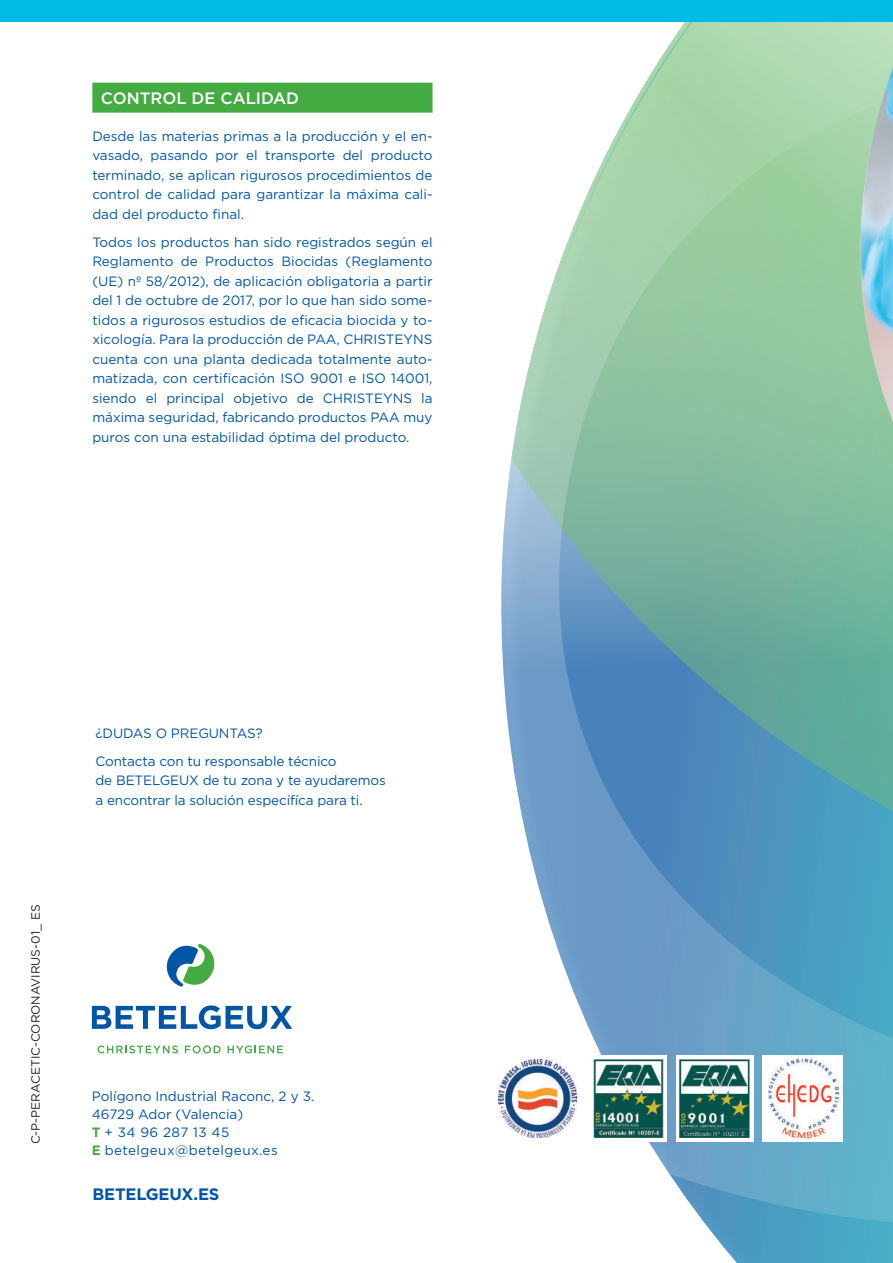
<style>
.page{position:relative;width:893px;height:1263px;background:#fff}
.page>*{position:absolute;margin:0;border:0;box-sizing:border-box;transform-origin:0 0}
.t1{font:500 16.5px "Gotham";color:#fff}
.t2{font:700 16.5px "Gotham";letter-spacing:-.01em;color:#0155a5}
.t3{font:13.5px/19.5px "Gotham";color:#0155a5}
.t4{font:12px "Gotham";color:#231f20}
.s1{font-weight:700;color:#44aa42}
</style>
<div class="page">
<svg style="left:448px;top:21px;width:445px;height:1242px"></svg>
<img style="left:857px;top:67px;width:36px;height:355px">
<svg style="left:92px;top:1005px;width:200px;height:24px"></svg>
<svg style="left:166px;top:944px;width:49px;height:43px"></svg>
<svg style="left:98px;top:1045px;width:80px;height:8px"></svg>
<svg style="left:185px;top:1045px;width:36px;height:8px"></svg>
<svg style="left:227px;top:1045px;width:56px;height:8px"></svg>
<img style="left:762px;top:1055px;width:81px;height:86px">
<div style="left:676px;top:1055px;width:77px;height:86px;background:#fff"></div>
<img style="left:680px;top:1059px;width:70px;height:79px">
<div style="left:590px;top:1055px;width:77px;height:86px;background:#fff"></div>
<img style="left:593px;top:1059px;width:71px;height:78px">
<div style="left:494px;top:1055px;width:87px;height:86px;background:#fff"></div>
<img style="left:498px;top:1060px;width:78px;height:77px">
<div style="left:92px;top:83px;width:341px;height:30px;background:#44aa42"></div>
<div style="left:0;top:0;width:893px;height:21px;background:#02bce5"></div>
<p class="t1" style="left:101px;top:87px;width:200px">CONTROL DE CALIDAD</p>
<p class="t3" style="left:92px;top:126px;width:342px;text-align:justify">Desde las materias primas a la producción y el en&shy;vasado, pasando por el transporte del producto terminado, se aplican rigurosos procedimientos de control de calidad para garantizar la máxima cali&shy;dad del producto final.</p>
<p class="t3" style="left:92px;top:232px;width:342px;text-align:justify">Todos los productos han sido registrados según el Reglamento de Productos Biocidas (Reglamento (UE) nº 58/2012), de aplicación obligatoria a partir del 1 de octubre de 2017, por lo que han sido some&shy;tidos a rigurosos estudios de eficacia biocida y to&shy;xicología. Para la producción de PAA, CHRISTEYNS cuenta con una planta dedicada totalmente auto&shy;matizada, con certificación ISO 9001 e ISO 14001, siendo el principal objetivo de CHRISTEYNS la máxima seguridad, fabricando productos PAA muy puros con una estabilidad óptima del producto.</p>
<p class="t4" style="left:28px;top:1144px;width:241px;rotate:-90deg">C-P-PERACETIC-CORONAVIRUS-01_ ES</p>
<p class="t3" style="left:95px;top:719px;width:243px;line-height:28px">¿DUDAS O PREGUNTAS?<br>Contacta con tu responsable técnico</p>
<p class="t3" style="left:95px;top:771px;width:292px">de BETELGEUX de tu zona y te ayudaremos a encontrar la solución específíca para ti.</p>
<p class="t3" style="left:92px;top:1086px;width:224px;line-height:18px">Polígono Industrial Raconc, 2 y 3.<br>46729 Ador (Valencia)<br><span class="s1">T</span> + 34 96 287 13 45<br><span class="s1">E</span> betelgeux@betelgeux.es</p>
<p class="t2" style="left:92px;top:1183px;width:129px">BETELGEUX.ES</p>
</div>
